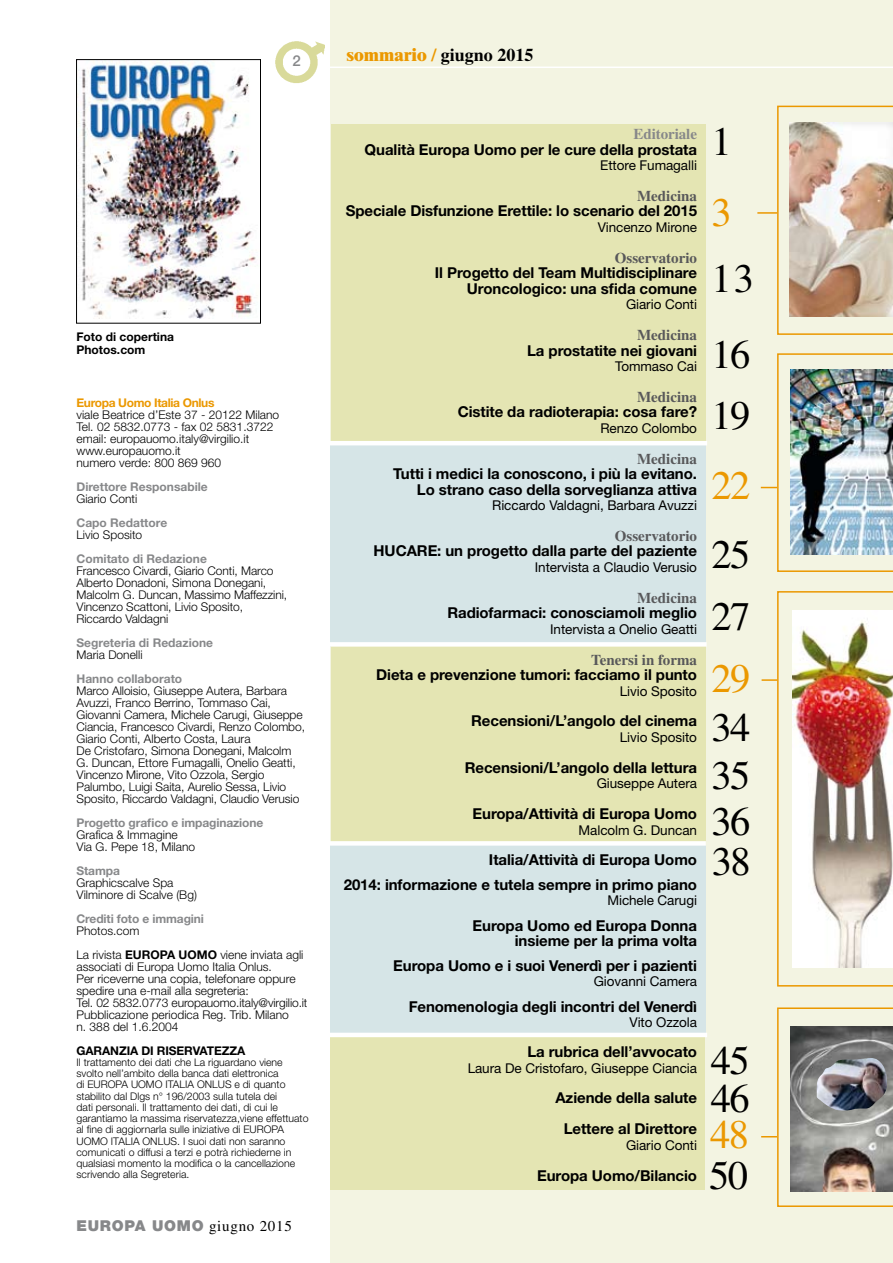
<style>
.page{position:relative;width:893px;height:1263px;background:#fff}
.page>*{position:absolute;margin:0;border:0;box-sizing:border-box;transform-origin:0 0}
.t1{font:40.5px/46.7px "Times LT Std";letter-spacing:-.04em;color:#000}
.t2{font:40.5px "Times LT Std";color:#eb9800}
.t3{font:700 18px "Times LT Std";color:#000}
.t4{font:700 15px/15.5px "Helvetica Neue LT Std";letter-spacing:-.005em;color:#000;text-align:right}
.t5{font:700 15px "Times LT Std";color:#58585a}
.t6{font:900 15px "Helvetica Neue LT Std";letter-spacing:.05em;color:#87888a}
.t7{font:700 15px "Times LT Std";letter-spacing:-.005em;color:#87888a}
.t8{font:500 15px "Helvetica Neue LT Std";color:#87888a}
.t9{font:13.5px "Helvetica Neue LT Std";letter-spacing:-.005em;color:#000}
.t10{font:300 12px/12px "Helvetica Neue LT Std";letter-spacing:-.005em;color:#000}
.t11{font:700 12px "Helvetica Neue LT Std";color:#87888a}
.t12{font:700 12px/13.5px "Helvetica Neue LT Std";color:#000}
.t13{font:700 12px "Helvetica Neue LT Std";letter-spacing:-.03em;color:#eb9800}
.t14{font:300 10.5px/11.2px "Helvetica Neue LT Std";color:#000}
.s1{font-weight:800;color:#eb9800}
.s2{color:#eb9800}
.s3{font-weight:700}
.s4{font-family:"Times LT Std";font-weight:400;color:#000}
</style>
<div class="page">
<img style="left:275px;top:41px;width:49px;height:42px">
<div style="left:330px;top:0;width:563px;height:1263px;background:#f3f4e2"></div>
<hr style="left:329px;top:67px;width:564px;height:1px;background:#fff">
<svg style="left:761px;top:353px;width:132px;height:219px"></svg>
<svg style="left:762px;top:679px;width:15px;height:2px"></svg>
<img style="left:78px;top:61px;width:178px;height:258px">
<div style="left:76px;top:59px;width:185px;height:264px;border:1px solid #000"></div>
<svg style="left:777px;top:106px;width:116px;height:229px"></svg>
<hr style="left:757px;top:212px;width:20px;height:2px;background:#eb9800">
<div style="left:331px;top:124px;width:374px;height:321px;background:#e4e5b3"></div>
<div style="left:330px;top:445px;width:376px;height:202px;background:#d6e5e7"></div>
<div style="left:331px;top:645px;width:374px;height:199px;background:#e4e5b3"></div>
<div style="left:330px;top:845px;width:376px;height:188px;background:#d6e5e7"></div>
<svg style="left:777px;top:591px;width:116px;height:395px"></svg>
<img style="left:793px;top:611px;width:100px;height:356px">
<img style="left:791px;top:370px;width:102px;height:184px">
<img style="left:790px;top:122px;width:103px;height:195px">
<svg style="left:761px;top:1007px;width:132px;height:200px"></svg>
<div style="left:330px;top:1035px;width:375px;height:154px;background:#e4e5b3"></div>
<img style="left:790px;top:1026px;width:103px;height:166px">
<img style="left:816px;top:1058px;width:71px;height:53px">
<div style="left:324px;top:841px;width:382px;height:5px;background:#fff"></div>
<div style="left:325px;top:642px;width:382px;height:5px;background:#fff"></div>
<hr style="left:325px;top:441px;width:382px;height:4px;background:#fff">
<hr style="left:325px;top:1033px;width:382px;height:4px;background:#fff">
<p class="t8" style="left:293px;top:52px;width:10px">2</p>
<h2 class="t3" style="left:347px;top:44px;width:188px"><span class="s1">sommario</span> <span class="s2">/</span> giugno 2015</h2>
<p class="t12" style="left:77px;top:330px;width:99px">Foto di copertina<br>Photos.com</p>
<p class="t13" style="left:77px;top:395px;width:139px">Europa Uomo Italia Onlus</p>
<p class="t10" style="left:77px;top:408px;width:204px">viale Beatrice d’Este 37 - 20122 Milano<br>Tel. 02 5832.0773 - fax 02 5831.3722 email: europauomo.italy@virgilio.it www.europauomo.it<br>numero verde: 800 869 960</p>
<p class="t11" style="left:77px;top:479px;width:133px">Direttore Responsabile</p>
<p class="t10" style="left:77px;top:492px;width:62px">Giario Conti</p>
<p class="t11" style="left:77px;top:515px;width:92px">Capo Redattore</p>
<p class="t10" style="left:77px;top:528px;width:67px">Livio Sposito</p>
<p class="t11" style="left:77px;top:551px;width:132px">Comitato di Redazione</p>
<p class="t10" style="left:77px;top:564px;width:212px">Francesco Civardi, Giario Conti, Marco Alberto Donadoni, Simona Donegani, Malcolm G. Duncan, Massimo Maffezzini, Vincenzo Scattoni, Livio Sposito, Riccardo Valdagni</p>
<p class="t11" style="left:77px;top:635px;width:138px">Segreteria di Redazione</p>
<p class="t10" style="left:77px;top:648px;width:68px">Maria Donelli</p>
<p class="t11" style="left:77px;top:671px;width:107px">Hanno collaborato</p>
<p class="t10" style="left:77px;top:684px;width:230px">Marco Alloisio, Giuseppe Autera, Barbara Avuzzi, Franco Berrino, Tommaso Cai, Giovanni Camera, Michele Carugi, Giuseppe Ciancia, Francesco Civardi, Renzo Colombo, Giario Conti, Alberto Costa, Laura<br>De Cristofaro, Simona Donegani, Malcolm G. Duncan, Ettore Fumagalli, Onelio Geatti, Vincenzo Mirone, Vito Ozzola, Sergio Palumbo, Luigi Saita, Aurelio Sessa, Livio Sposito, Riccardo Valdagni, Claudio Verusio</p>
<p class="t11" style="left:77px;top:815px;width:188px">Progetto grafico e impaginazione</p>
<p class="t10" style="left:77px;top:828px;width:120px">Grafica &amp; Immagine<br>Via G. Pepe 18, Milano</p>
<p class="t11" style="left:77px;top:863px;width:45px">Stampa</p>
<p class="t10" style="left:77px;top:876px;width:122px">Graphicscalve Spa<br>Vilminore di Scalve (Bg)</p>
<p class="t11" style="left:77px;top:911px;width:129px">Crediti foto e immagini</p>
<p class="t10" style="left:77px;top:918px;width:66px;line-height:24px">Photos.com<br>La rivista <span class="s3">Europ</span></p>
<p class="t10" style="left:77px;top:948px;width:232px;text-indent:90px"><span class="s3">a uomo</span> viene inviata agli associati di Europa Uomo Italia Onlus.<br>Per riceverne una copia, telefonare oppure spedire una e-mail alla segreteria:<br>Tel. 02 5832.0773 europauomo.italy@virgilio.it Pubblicazione periodica Reg. Trib. Milano<br>n. 388 del 1.6.2004</p>
<p class="t12" style="left:77px;top:1043px;width:89px">gARANZIA di riser</p>
<p class="t12" style="left:193px;top:1043px;width:30px">vatezz</p>
<p class="t12" style="left:237px;top:1043px;width:10px">a</p>
<p class="t14" style="left:77px;top:1056px;width:234px">Il trattamento dei dati che La riguardano viene svolto nell’ambito della banca dati elettronica<br>di EUROPA UOMO ITALIA ONLUS e di quanto stabilito dal Dlgs n° 196/2003 sulla tutela dei<br>dati personali. Il trattamento dei dati, di cui le garantiamo la massima riservatezza,viene effettuato al fine di aggiornarla sulle iniziative di EUROPA UOMO ITALIA ONLUS. I suoi dati non saranno comunicati o diffusi a terzi e potrà richiederne in qualsiasi momento la modifica o la cancellazione scrivendo alla Segreteria.</p>
<p class="t6" style="left:77px;top:1216px;width:217px">EUROPA UOMO <span class="s4">giugno 2015</span></p>
<p class="t7" style="left:633px;top:125px;width:65px">Editoriale</p>
<p class="t4" style="left:365px;top:141px;width:334px">Qualità Europa Uomo per le cure della prostata</p>
<p class="t9" style="left:600px;top:157px;width:98px">Ettore Fumagalli</p>
<p class="t5" style="left:637px;top:187px;width:61px">Medicina</p>
<p class="t4" style="left:346px;top:203px;width:353px">Speciale Disfunzione Erettile: lo scenario del 2015</p>
<p class="t9" style="left:598px;top:219px;width:101px">Vincenzo Mirone</p>
<p class="t5" style="left:615px;top:249px;width:84px">Osservatorio</p>
<p class="t4" style="left:435px;top:265px;width:264px">Il Progetto del Team Multidisciplinare<br>Uroncologico: una sfida comune</p>
<p class="t9" style="left:626px;top:296px;width:72px">Giario Conti</p>
<p class="t5" style="left:637px;top:326px;width:61px">Medicina</p>
<p class="t4" style="left:527px;top:342px;width:171px">La prostatite nei giovani</p>
<p class="t9" style="left:615px;top:358px;width:83px">Tommaso Cai</p>
<p class="t5" style="left:637px;top:388px;width:61px">Medicina</p>
<p class="t4" style="left:458px;top:404px;width:241px">Cistite da radioterapia: cosa fare?</p>
<p class="t9" style="left:600px;top:420px;width:98px">Renzo Colombo</p>
<p class="t5" style="left:637px;top:450px;width:61px">Medicina</p>
<p class="t4" style="left:393px;top:466px;width:305px">Tutti i medici la conoscono, i più la evitano.<br>Lo strano caso della sorveglianza attiva</p>
<p class="t9" style="left:492px;top:497px;width:206px">Riccardo Valdagni, Barbara Avuzzi</p>
<p class="t5" style="left:615px;top:527px;width:84px">Osservatorio</p>
<p class="t4" style="left:374px;top:543px;width:325px">HUCARE: un progetto dalla parte del paziente</p>
<p class="t9" style="left:535px;top:559px;width:164px">Intervista a Claudio Verusio</p>
<p class="t5" style="left:637px;top:589px;width:61px">Medicina</p>
<p class="t4" style="left:447px;top:605px;width:251px">Radiofarmaci: conosciamoli meglio</p>
<p class="t9" style="left:550px;top:621px;width:148px">Intervista a Onelio Geatti</p>
<p class="t5" style="left:591px;top:650px;width:107px">Tenersi in forma</p>
<p class="t4" style="left:376px;top:667px;width:322px">Dieta e prevenzione tumori: facciamo il punto</p>
<p class="t9" style="left:620px;top:683px;width:79px">Livio Sposito</p>
<p class="t4" style="left:471px;top:713px;width:227px">Recensioni/L’angolo del cinema</p>
<p class="t9" style="left:620px;top:729px;width:79px">Livio Sposito</p>
<p class="t4" style="left:465px;top:759px;width:234px">Recensioni/L’angolo della lettura</p>
<p class="t9" style="left:597px;top:775px;width:102px">Giuseppe Autera</p>
<p class="t4" style="left:472px;top:806px;width:226px">Europa/Attività di Europa Uomo</p>
<p class="t9" style="left:579px;top:822px;width:120px">Malcolm G. Duncan</p>
<p class="t4" style="left:344px;top:846px;width:355px;line-height:25.5px">Italia/Attività di Europa Uomo<br>2014: informazione e tutela sempre in primo piano</p>
<p class="t9" style="left:607px;top:892px;width:91px">Michele Carugi</p>
<p class="t4" style="left:473px;top:917px;width:226px;line-height:15px">Europa Uomo ed Europa Donna insieme per la prima volta</p>
<p class="t4" style="left:393px;top:958px;width:305px">Europa Uomo e i suoi Venerdì per i pazienti</p>
<p class="t9" style="left:594px;top:973px;width:105px">Giovanni Camera</p>
<p class="t4" style="left:409px;top:998px;width:290px">Fenomenologia degli incontri del Venerdì</p>
<p class="t9" style="left:629px;top:1014px;width:69px">Vito Ozzola</p>
<p class="t4" style="left:527px;top:1044px;width:171px">La rubrica dell’avvocato</p>
<p class="t9" style="left:468px;top:1060px;width:231px">Laura De Cristofaro, Giuseppe Ciancia</p>
<p class="t4" style="left:555px;top:1082px;width:143px;line-height:30.9px;text-align:center">Aziende della salute<br>Lettere al Direttore</p>
<p class="t9" style="left:626px;top:1137px;width:72px">Giario Conti</p>
<p class="t4" style="left:537px;top:1167px;width:161px">Europa Uomo/Bilancio</p>
<h1 class="t1" style="left:711px;top:118px;width:22px">1</h1>
<h1 class="t2" style="left:711px;top:189px;width:22px">3</h1>
<h1 class="t1" style="left:711px;top:240px;width:44px;line-height:75.8px">13<br>16</h1>
<h1 class="t1" style="left:711px;top:392px;width:40px">19</h1>
<h1 class="t2" style="left:711px;top:463px;width:40px">22</h1>
<h1 class="t1" style="left:711px;top:523px;width:40px;line-height:61.9px">25<br>27</h1>
<h1 class="t2" style="left:711px;top:655px;width:40px">29</h1>
<h1 class="t1" style="left:711px;top:704px;width:40px;text-align:justify">34<br>35<br>36</h1>
<h1 class="t1" style="left:712px;top:838px;width:40px">38</h1>
<h1 class="t1" style="left:711px;top:1037px;width:40px">45</h1>
<h1 class="t1" style="left:711px;top:1075px;width:40px">46</h1>
<h1 class="t2" style="left:710px;top:1111px;width:40px">48</h1>
<h1 class="t1" style="left:709px;top:1151px;width:40px">50</h1>
</div>
